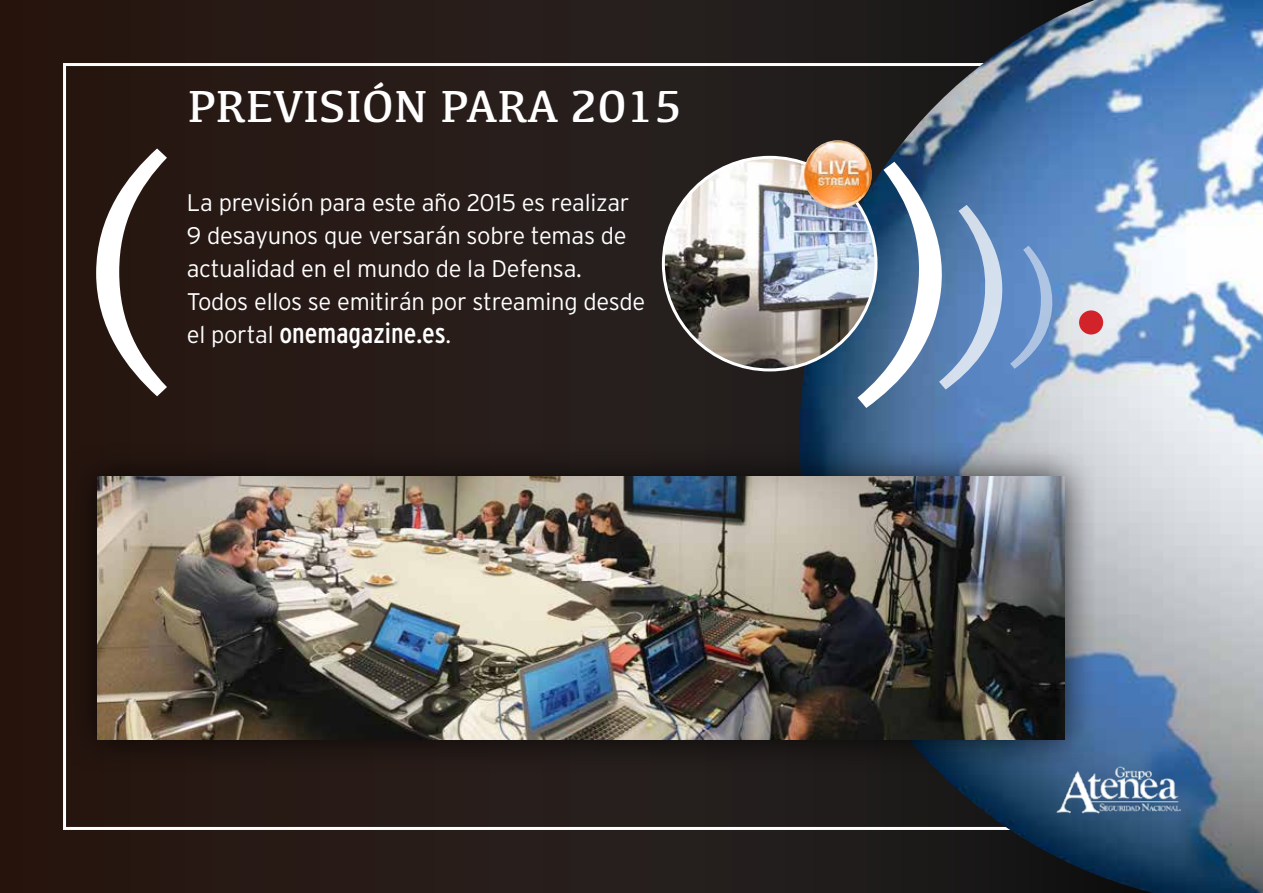
<style>
.page{position:relative;width:1263px;height:893px;background:#271b17}
.page>*{position:absolute;margin:0;border:0;box-sizing:border-box;transform-origin:0 0}
.t1{font:300 300px "Interstate";color:#fff}
.t2{font:46.5px "Kefa";color:#fff}
.t3{font:condensed 28.5px "Interstate";color:#fff}
.t4{font:300 24px/33px "Interstate";letter-spacing:-.01em;color:#fff}
.s1{font-weight:300;font-stretch:normal;font-size:24px}
</style>
<div class="page">
<img style="left:799px;top:0;width:464px;height:893px">
<img style="left:1055px;top:765px;width:126px;height:48px">
<img style="left:663px;top:157px;width:213px;height:213px;border-radius:106px">
<div style="left:64px;top:443px;width:1034px;height:330px;background:#000;opacity:.75"></div>
<img style="left:98px;top:476px;width:967px;height:264px">
<div style="left:1079px;top:310px;width:24px;height:24px;background:#d2232a;border-radius:50%"></div>
<img style="left:804px;top:140px;width:68px;height:69px;border-radius:34px">
<svg style="left:856px;top:161px;width:203px;height:254px"></svg>
<h1 class="t1" style="left:77px;top:89px;width:106px">(</h1>
<h2 class="t2" style="left:187px;top:77px;width:496px">PREVISIÓN PARA 2015</h2>
<p class="t4" style="left:187px;top:186px;width:460px">La previsión para este año 2015 es realizar 9 desayunos que versarán sobre temas de actualidad en el mundo de la Defensa.<br>Todos ellos se emitirán por streaming desde</p>
<p class="t3" style="left:187px;top:317px;width:266px"><span class="s1">el portal</span> onemagazine.es<span class="s1">.</span></p>
</div>
